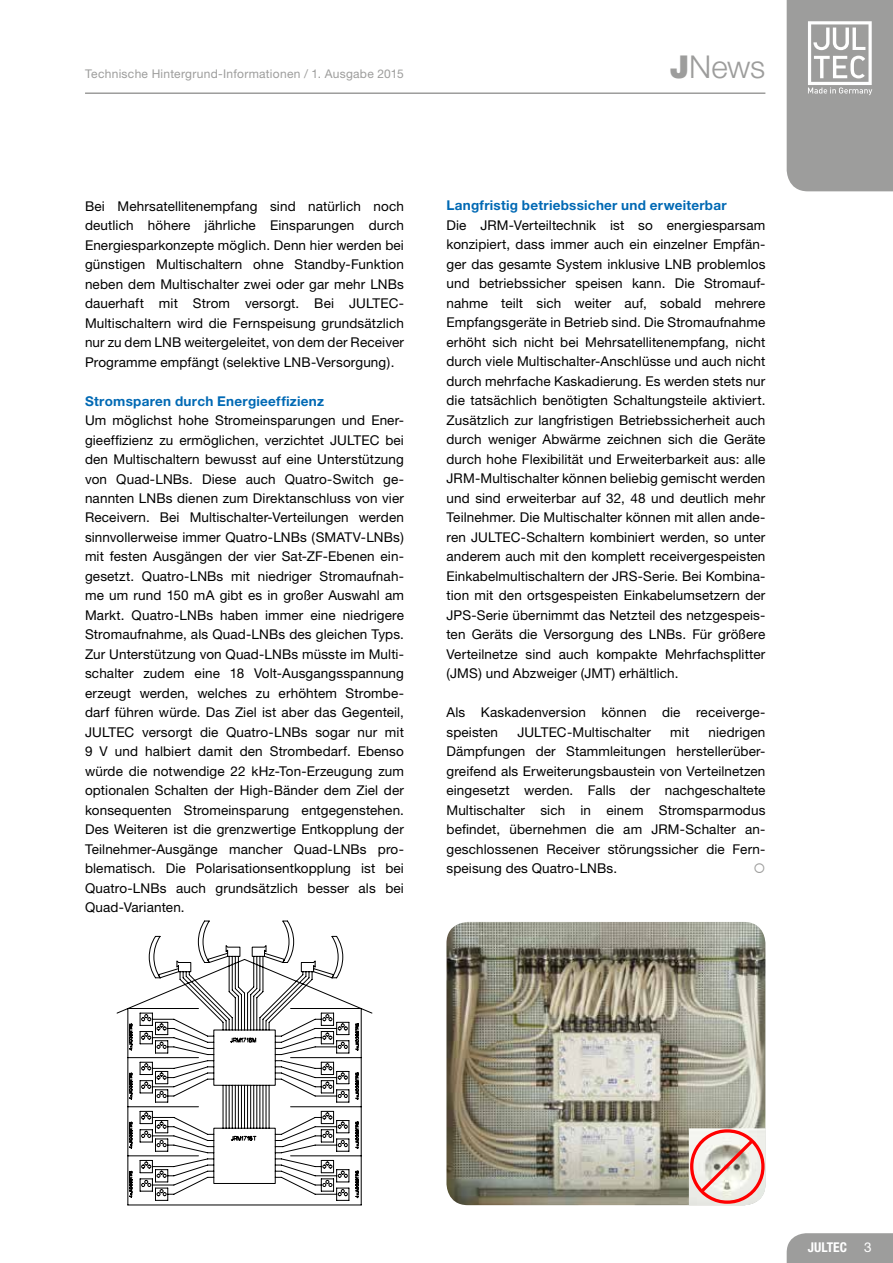
<style>
.page{position:relative;width:893px;height:1263px;background:#fff}
.page>*{position:absolute;margin:0;border:0;box-sizing:border-box;transform-origin:0 0}
.t1{font:300 31.5px "Helvetica Neue";color:#9d9d9c}
.t2{font:13.5px/19.5px "Helvetica Neue";letter-spacing:.01em;color:#000;text-align:justify}
.t3{font:700 13.5px "Helvetica Neue";letter-spacing:.02em;color:#0069b4}
.t4{font:700 condensed 13.5px "Helvetica Neue";color:#fff}
.t5{font:13.5px "Helvetica Neue";color:#fff}
.t6{font:12px "Helvetica Neue";letter-spacing:.025em;color:#9d9d9c}
.s1{font-weight:900}
</style>
<div class="page">
<svg style="left:787px;top:0;width:106px;height:191px;background:#a5a5a4"></svg>
<div style="left:787px;top:1233px;width:106px;height:30px;background:#9d9d9c"></div>
<hr style="left:85px;top:92px;width:680px;height:2px;background:#9d9d9c">
<svg style="left:117px;top:921px;width:255px;height:284px"></svg>
<img style="left:446px;top:922px;width:319px;height:283px">
<svg style="left:689px;top:1128px;width:76px;height:77px"></svg>
<p class="t6" style="left:85px;top:67px;width:320px">Technische Hintergrund-Informationen / 1. Ausgabe 2015</p>
<h1 class="t1" style="left:670px;top:48px;width:97px"><span class="s1">J</span>News</h1>
<p class="t2" style="left:85px;top:196px;width:320px">Bei Mehrsatellitenempfang sind natürlich noch deutlich höhere jährliche Einsparungen durch Energiesparkonzepte möglich. Denn hier werden bei günstigen Multischaltern ohne Standby-Funktion neben dem Multischalter zwei oder gar mehr LNBs dauerhaft mit Strom versorgt. Bei JULTEC-Multischaltern wird die Fernspeisung grundsätzlich nur zu dem LNB weitergeleitet, von dem der Receiver Programme empfängt (selektive LNB-Versorgung).</p>
<p class="t3" style="left:85px;top:392px;width:240px">Stromsparen durch Energieeffizienz</p>
<p class="t2" style="left:85px;top:410px;width:320px">Um möglichst hohe Stromeinsparungen und Ener&shy;gieeffizienz zu ermöglichen, verzichtet JULTEC bei den Multischaltern bewusst auf eine Unterstützung von Quad-LNBs. Diese auch Quatro-Switch ge&shy;nannten LNBs dienen zum Direktanschluss von vier Receivern. Bei Multischalter-Verteilungen werden sinnvollerweise immer Quatro-LNBs (SMATV-LNBs) mit festen Ausgängen der vier Sat-ZF-Ebenen ein&shy;gesetzt. Quatro-LNBs mit niedriger Stromaufnah&shy;me um rund 150 mA gibt es in großer Auswahl am Markt. Quatro-LNBs haben immer eine niedrigere Stromaufnahme, als Quad-LNBs des gleichen Typs.<br>Zur Unterstützung von Quad-LNBs müsste im Multi&shy;schalter zudem eine 18 Volt-Ausgangsspannung erzeugt werden, welches zu erhöhtem Strombe&shy;darf führen würde. Das Ziel ist aber das Gegenteil, JULTEC versorgt die Quatro-LNBs sogar nur mit 9 V und halbiert damit den Strombedarf. Ebenso würde die notwendige 22 kHz-Ton-Erzeugung zum optionalen Schalten der High-Bänder dem Ziel der konsequenten Stromeinsparung entgegenstehen.<br>Des Weiteren ist die grenzwertige Entkopplung der Teilnehmer-Ausgänge mancher Quad-LNBs pro&shy;blematisch. Die Polarisationsentkopplung ist bei Quatro-LNBs auch grundsätzlich besser als bei Quad-Varianten.</p>
<p class="t3" style="left:446px;top:197px;width:282px">Langfristig betriebssicher und erweiterbar</p>
<p class="t2" style="left:446px;top:215px;width:320px">Die JRM-Verteiltechnik ist so energiesparsam konzipiert, dass immer auch ein einzelner Empfän&shy;ger das gesamte System inklusive LNB problemlos und betriebssicher speisen kann. Die Stromauf&shy;nahme teilt sich weiter auf, sobald mehrere Empfangsgeräte in Betrieb sind. Die Stromaufnahme erhöht sich nicht bei Mehrsatellitenempfang, nicht durch viele Multischalter-Anschlüsse und auch nicht durch mehrfache Kaskadierung. Es werden stets nur die tatsächlich benötigten Schaltungsteile aktiviert.<br>Zusätzlich zur langfristigen Betriebssicherheit auch durch weniger Abwärme zeichnen sich die Geräte durch hohe Flexibilität und Erweiterbarkeit aus: alle JRM-Multischalter können beliebig gemischt werden und sind erweiterbar auf 32, 48 und deutlich mehr Teilnehmer. Die Multischalter können mit allen ande&shy;ren JULTEC-Schaltern kombiniert werden, so unter anderem auch mit den komplett receivergespeisten Einkabelmultischaltern der JRS-Serie. Bei Kombina&shy;tion mit den ortsgespeisten Einkabelumsetzern der JPS-Serie übernimmt das Netzteil des netzgespeis&shy;ten Geräts die Versorgung des LNBs. Für größere Verteilnetze sind auch kompakte Mehrfachsplitter (JMS) und Abzweiger (JMT) erhältlich.</p>
<p class="t2" style="left:446px;top:702px;width:320px">Als Kaskadenversion können die receiverge&shy;speisten</p>
<p class="t2" style="left:517px;top:722px;width:135px">JULTEC-Multischalter</p>
<p class="t2" style="left:670px;top:722px;width:20px">mit</p>
<p class="t2" style="left:446px;top:722px;width:320px;text-indent:262px">niedrigen Dämpfungen der Stammleitungen herstellerüber&shy;greifend als Erweiterungsbaustein von Verteilnetzen eingesetzt werden. Falls der nachgeschaltete Multischalter sich in einem Stromsparmodus befindet, übernehmen die am JRM-Schalter an&shy;geschlossenen Receiver störungssicher die Fern&shy;speisung des Quatro-LNBs.</p>
<p class="t4" style="left:808px;top:1239px;width:40px">JULTEC</p>
<p class="t5" style="left:864px;top:1239px;width:9px">3</p>
</div>
